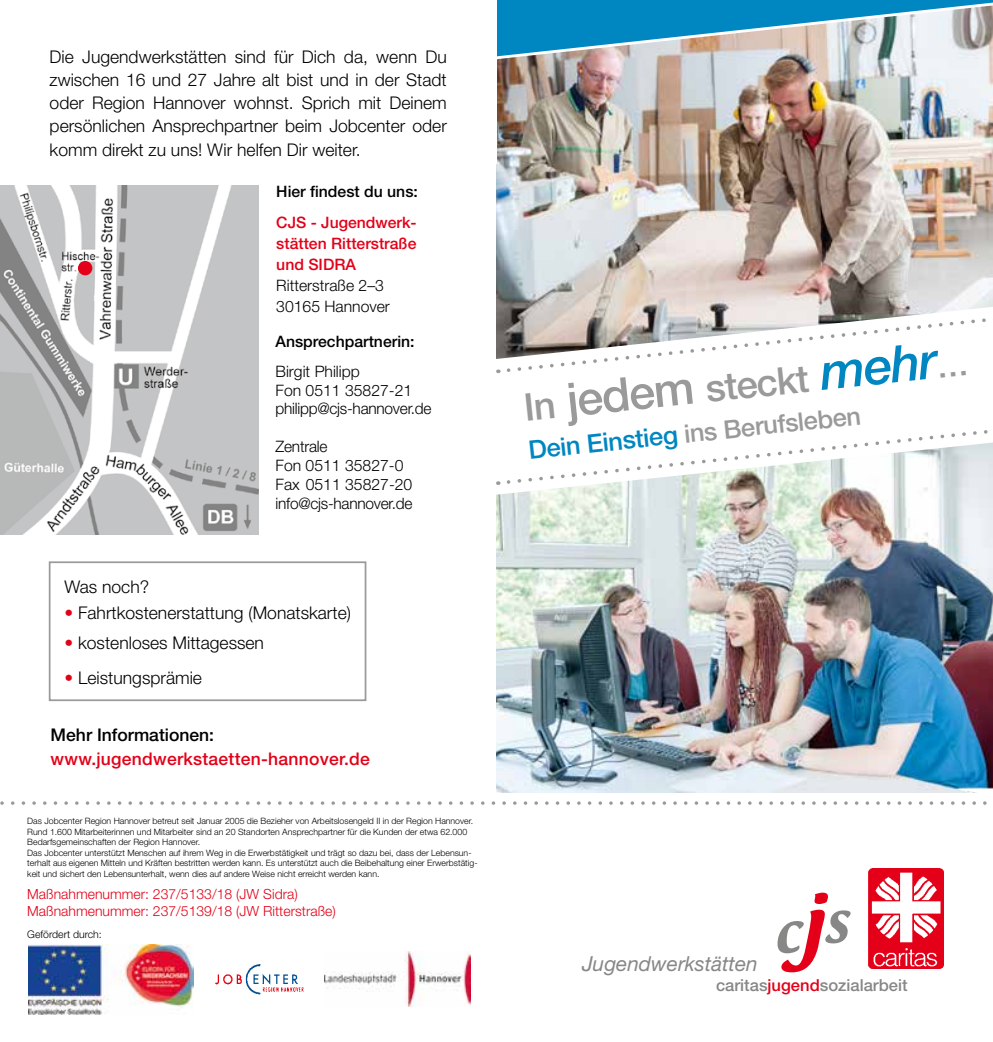
<style>
.page{position:relative;width:993px;height:1042px;background:#fff}
.page>*{position:absolute;margin:0;border:0;box-sizing:border-box;transform-origin:0 0}
.t1{font:500 38.15px "Helvetica Neue";color:#9a9a9a}
.t2{font:500 25.55px "Helvetica Neue";color:#9a9a9a}
.t3{font:italic 20.65px "Helvetica Neue";color:#878786}
.t4{font:300 17.5px/22.8px "Helvetica Neue";color:#000;text-align:justify}
.t5{font:500 17.5px "Helvetica Neue";letter-spacing:.015em;color:#e30018}
.t6{font:500 17.5px "Helvetica Neue";color:#000}
.t7{font:500 16.62px "Helvetica Neue";color:#878786}
.t8{font:300 15.75px/18.9px "Helvetica Neue";color:#000}
.t9{font:500 15.75px/21px "Helvetica Neue";color:#e30018;text-align:justify}
.t10{font:500 15.75px "Helvetica Neue";color:#000}
.t11{font:300 14px/16.8px "Helvetica Neue";color:#e30018}
.t12{font:300 10.5px "Helvetica Neue";color:#000}
.t13{font:300 8.75px/10.5px "Helvetica Neue";color:#000}
.s1{color:#e30018}
.s2{font-size:46.55px}
.s3{font-style:italic;font-size:50.93px;color:#0086c0}
.s4{font-size:31.5px}
.s5{color:#0086c0}
</style>
<div class="page">
<img style="left:29px;top:944px;width:164px;height:71px">
<img style="left:0;top:186px;width:258px;height:349px">
<div style="left:78px;top:261px;width:14px;height:14px;background:#e30018;border-radius:50%"></div>
<img style="left:868px;top:868px;width:75px;height:100px">
<svg style="left:777px;top:892px;width:73px;height:80px"></svg>
<svg style="left:0;top:801px;width:987px;height:4px"></svg>
<img style="left:496px;top:500px;width:496px;height:292px">
<img style="left:496px;top:62px;width:496px;height:245px">
<svg style="left:496px;top:307px;width:496px;height:193px"></svg>
<svg style="left:504px;top:311px;width:488px;height:63px"></svg>
<svg style="left:504px;top:424px;width:489px;height:62px"></svg>
<img style="left:215px;top:974px;width:17px;height:11px">
<img style="left:232px;top:964px;width:72px;height:31px">
<img style="left:324px;top:952px;width:146px;height:54px">
<div style="left:49px;top:561px;width:317px;height:140px;border:2px solid #9a9a9a"></div>
<svg style="left:497px;top:0;width:495px;height:62px;background:#6dabc5"></svg>
<h3 class="t4" style="left:50px;top:45px;width:398px">Die Jugendwerkstätten sind für Dich da, wenn Du zwischen 16 und 27 Jahre alt bist und in der Stadt oder Region Hannover wohnst. Sprich mit Deinem persönlichen Ansprechpartner beim Jobcenter oder</h3>
<h3 class="t4" style="left:50px;top:138px;width:312px">komm direkt zu uns! Wir helfen Dir weiter.</h3>
<h3 class="t10" style="left:276px;top:182px;width:143px">Hier findest du uns:</h3>
<h3 class="t9" style="left:276px;top:212px;width:142px">CJS - Jugendwerk&shy;stätten Ritterstraße und SIDRA</h3>
<h3 class="t8" style="left:276px;top:275px;width:115px;line-height:21px">Ritterstraße 2–3<br>30165 Hannover</h3>
<h3 class="t10" style="left:275px;top:332px;width:140px">Ansprechpartnerin:</h3>
<h3 class="t8" style="left:275px;top:361px;width:157px">Birgit Philipp<br>Fon 0511 35827-21 philipp@cjs-hannover.de</h3>
<h3 class="t8" style="left:275px;top:437px;width:138px">Zentrale<br>Fon 0511 35827-0<br>Fax 0511 35827-20 info@cjs-hannover.de</h3>
<h3 class="t4" style="left:64px;top:574px;width:86px">Was noch?</h3>
<h3 class="t4" style="left:64px;top:600px;width:288px"><span class="s1">•</span> Fahrtkostenerstattung (Monatskarte)</h3>
<h3 class="t4" style="left:64px;top:631px;width:201px"><span class="s1">•</span> kostenloses Mittagessen</h3>
<h3 class="t4" style="left:64px;top:666px;width:139px"><span class="s1">•</span> Leistungsprämie</h3>
<h3 class="t6" style="left:51px;top:724px;width:165px">Mehr Informationen:</h3>
<h3 class="t5" style="left:51px;top:748px;width:320px">www.jugendwerkstaetten-hannover.de</h3>
<p class="t13" style="left:27px;top:816px;width:451px">Das Jobcenter Region Hannover betreut seit Januar 2005 die Bezieher von Arbeitslosengeld II in der Region Hannover.<br>Rund 1.600 Mitarbeiterinnen und Mitarbeiter sind an 20 Standorten Ansprechpartner für die Kunden der etwa 62.000<br>Bedarfsgemeinschaften der Region Hannover.<br>Das Jobcenter unterstützt Menschen auf ihrem Weg in die Erwerbstätigkeit und trägt so dazu bei, dass der Lebensun&shy;terhalt aus eigenen Mitteln und Kräften bestritten werden kann. Es unterstützt auch die Beibehaltung einer Erwerbstätig&shy;keit und sichert den Lebensunterhalt, wenn dies auf andere Weise nicht erreicht werden kann.</p>
<h3 class="t11" style="left:27px;top:885px;width:310px">Maßnahmenummer: 237/5133/18 (JW Sidra)<br>Maßnahmenummer: 237/5139/18 (JW Ritterstraße)</h3>
<p class="t12" style="left:27px;top:928px;width:76px">Gefördert durch:</p>
<h1 class="t1" style="left:521px;top:385px;width:447px;rotate:-6deg">In <span class="s2">jedem</span> steckt <span class="s3">mehr</span><span class="s4">…</span></h1>
<h2 class="t2" style="left:526px;top:435px;width:335px;rotate:-6deg"><span class="s5">Dein Einstieg</span> ins Berufsleben</h2>
<h3 class="t3" style="left:582px;top:951px;width:177px">Jugendwerkstätten</h3>
<h3 class="t7" style="left:715px;top:975px;width:193px">caritas<span class="s1">jugend</span>sozialarbeit</h3>
</div>
